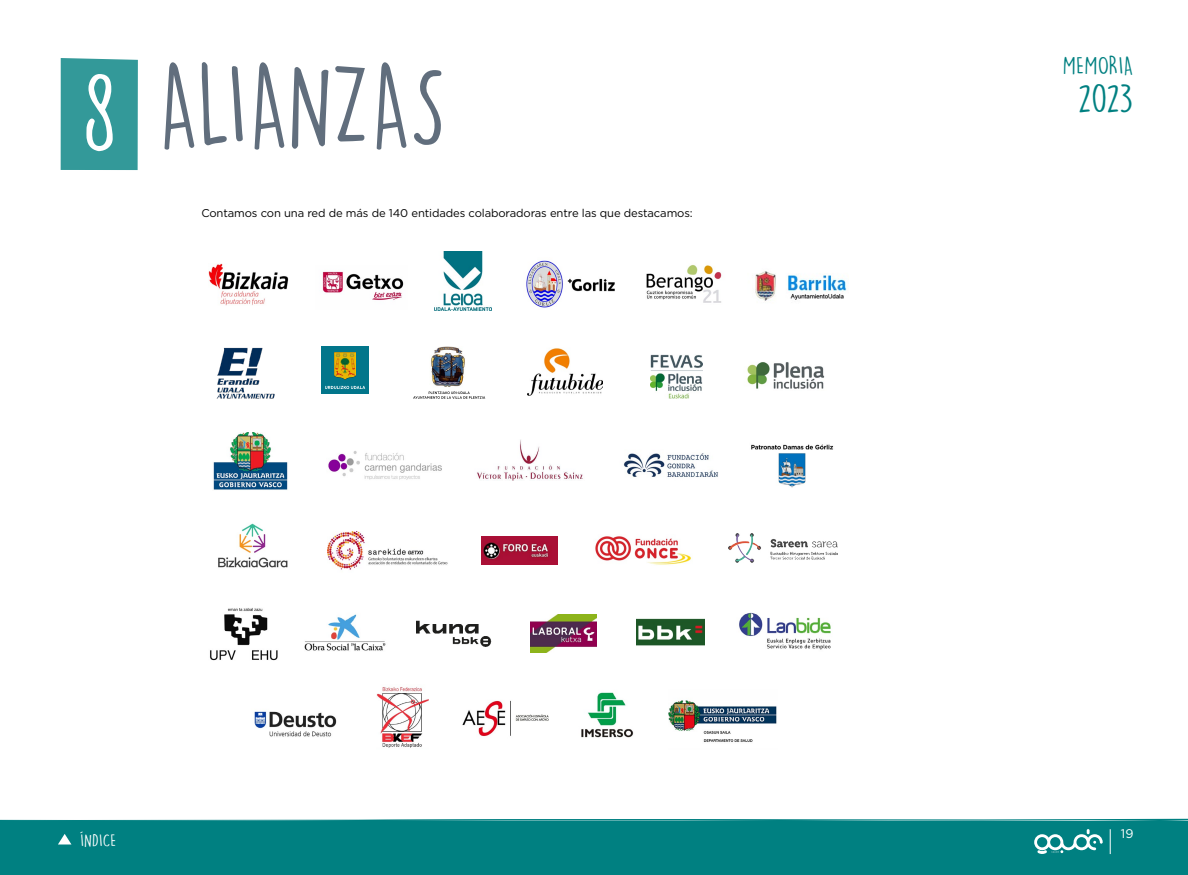
<style>
.page{position:relative;width:1188px;height:875px;background:#fff}
.page>*{position:absolute;margin:0;border:0;box-sizing:border-box;transform-origin:0 0}
.t1{font:106.25px "DK Lemon Yellow Sun";letter-spacing:-.03em;color:#616e7d}
.t2{font:96.75px "DK Lemon Yellow Sun";color:#fff}
.t3{font:35.75px "DK Lemon Yellow Sun";color:#008081;scale:1.1 1}
.t4{font:23.12px "DK Lemon Yellow Sun";letter-spacing:.01em;color:#008081;scale:1.1 1}
.t5{font:16.25px "DK Lemon Yellow Sun";letter-spacing:.01em;color:#fff;scale:1.1 1}
.t6{font:12.5px "Gotham";color:#fff}
.t7{font:11.25px "Gotham";letter-spacing:-.01em;color:#030303}
</style>
<div class="page">
<div style="left:0;top:821px;width:1188px;height:54px;background:#008081"></div>
<svg style="left:1110px;top:829px;width:1px;height:25px"></svg>
<svg style="left:1034px;top:829px;width:68px;height:25px"></svg>
<svg style="left:58px;top:834px;width:13px;height:11px"></svg>
<svg style="left:0;top:818px;width:1188px;height:3px"></svg>
<div style="left:61px;top:58px;width:77px;height:112px;background:#399"></div>
<img style="left:209px;top:264px;width:80px;height:42px">
<img style="left:322px;top:271px;width:82px;height:29px">
<img style="left:435px;top:252px;width:56px;height:58px">
<img style="left:526px;top:260px;width:89px;height:48px">
<img style="left:755px;top:271px;width:92px;height:30px">
<img style="left:646px;top:265px;width:76px;height:38px">
<img style="left:636px;top:618px;width:68px;height:28px">
<img style="left:304px;top:614px;width:82px;height:37px">
<img style="left:739px;top:612px;width:92px;height:38px">
<img style="left:210px;top:608px;width:68px;height:53px">
<img style="left:530px;top:614px;width:66px;height:39px">
<img style="left:417px;top:621px;width:75px;height:26px">
<img style="left:595px;top:536px;width:97px;height:29px">
<img style="left:482px;top:537px;width:75px;height:28px">
<img style="left:327px;top:531px;width:121px;height:39px">
<img style="left:729px;top:534px;width:108px;height:29px">
<img style="left:218px;top:523px;width:70px;height:45px">
<img style="left:650px;top:355px;width:52px;height:44px">
<img style="left:747px;top:362px;width:78px;height:27px">
<img style="left:527px;top:348px;width:76px;height:48px">
<img style="left:216px;top:347px;width:59px;height:52px">
<div style="left:321px;top:347px;width:48px;height:47px;background:#02768b"></div>
<img style="left:334px;top:352px;width:22px;height:28px">
<svg style="left:325px;top:386px;width:40px;height:3px"></svg>
<svg style="left:413px;top:391px;width:72px;height:8px"></svg>
<img style="left:431px;top:347px;width:34px;height:40px">
<img style="left:477px;top:440px;width:106px;height:40px">
<img style="left:623px;top:453px;width:96px;height:24px">
<img style="left:328px;top:451px;width:114px;height:29px">
<img style="left:213px;top:433px;width:75px;height:57px">
<img style="left:751px;top:444px;width:83px;height:44px">
<img style="left:254px;top:711px;width:83px;height:26px">
<img style="left:462px;top:700px;width:87px;height:37px">
<img style="left:581px;top:692px;width:53px;height:46px">
<img style="left:376px;top:687px;width:52px;height:61px">
<img style="left:669px;top:700px;width:108px;height:42px">
<h2 class="t2" style="left:82px;top:53px;width:37px">8</h2>
<h1 class="t1" style="left:159px;top:40px;width:289px">ALIANZAS</h1>
<p class="t7" style="left:201px;top:206px;width:493px">Contamos con una red de más de 140 entidades colaboradoras entre las que destacamos:</p>
<h3 class="t5" style="left:80px;top:831px;width:34px">ÍNDICE</h3>
<h3 class="t4" style="left:1062px;top:52px;width:66px">MEMORIA</h3>
<h3 class="t3" style="left:1077px;top:77px;width:52px">2023</h3>
<p class="t6" style="left:1121px;top:826px;width:14px">19</p>
</div>
